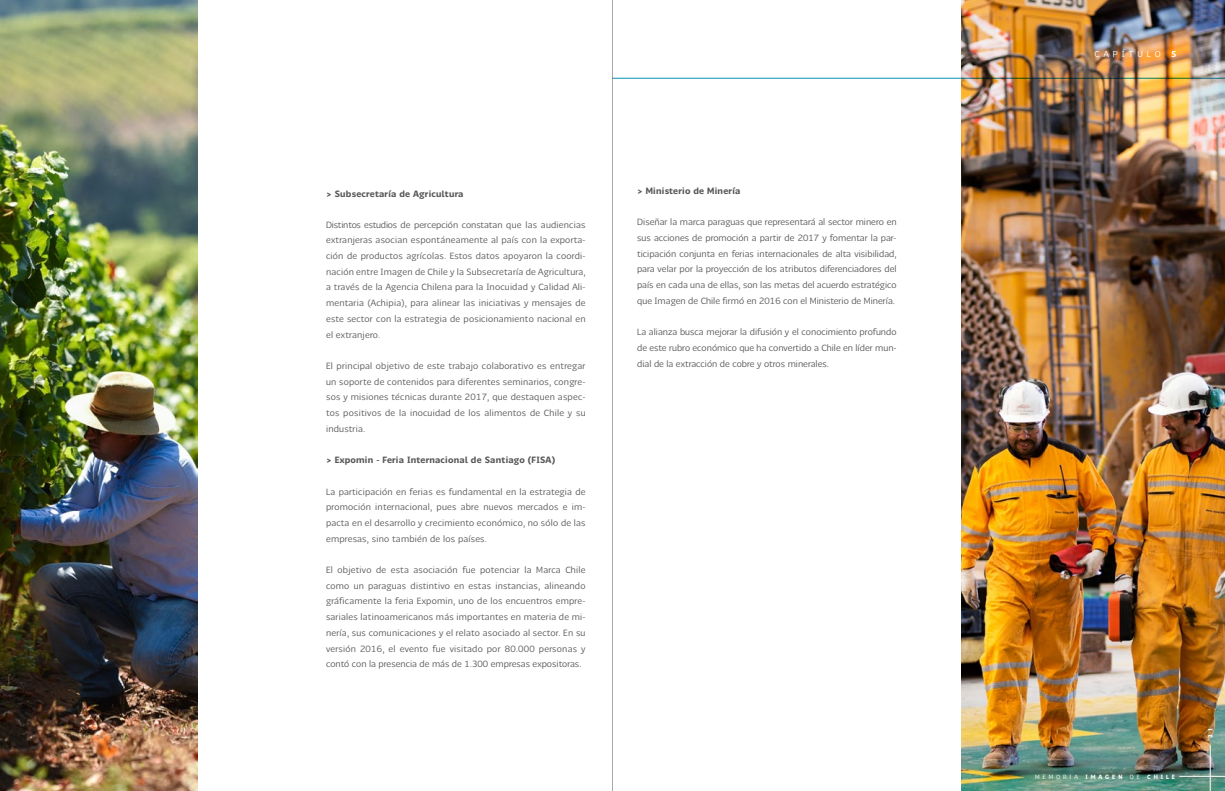
<style>
.page{position:relative;width:1225px;height:791px;background:#fff}
.page>*{position:absolute;margin:0;border:0;box-sizing:border-box;transform-origin:0 0}
.t1{font:9px/15.7px "Chilena Fina";letter-spacing:.005em;color:#575756;text-align:justify}
.t2{font:700 9px "Chilena";letter-spacing:.025em;color:#575756}
.t3{font:8.6px "Chilena Fina";letter-spacing:.48em;color:#fff}
.t4{font:700 6px "Chilena";letter-spacing:.48em;color:#fff}
.s1{font-family:"Chilena Gruesa"}
.s2{font-family:"Chilena Fina";font-weight:400}
</style>
<div class="page">
<hr style="left:612px;top:0;width:1px;height:791px;background:#a8a8a7">
<img style="left:0;top:0;width:197px;height:791px">
<img style="left:961px;top:0;width:264px;height:791px">
<hr style="left:612px;top:78px;width:613px;height:1px;background:#0b91b1">
<hr style="left:1179px;top:776px;width:46px;height:1px;background:#fff">
<hr style="left:1210px;top:745px;width:1px;height:46px;background:#fff">
<p class="t2" style="left:326px;top:187px;width:139px">&gt; Subsecretaría de Agricultura</p>
<p class="t1" style="left:326px;top:217px;width:261px">Distintos estudios de percepción constatan que las audiencias extranjeras asocian espontáneamente al país con la exporta&shy;ción de productos agrícolas. Estos datos apoyaron la coordi&shy;nación entre Imagen de Chile y la Subsecretaría de Agricultura, a través de la Agencia Chilena para la Inocuidad y Calidad Ali&shy;mentaria (Achipia), para alinear las iniciativas y mensajes de este sector con la estrategia de posicionamiento nacional en el extranjero.</p>
<p class="t1" style="left:326px;top:358px;width:261px">El principal objetivo de este trabajo colaborativo es entregar un soporte de contenidos para diferentes seminarios, congre&shy;sos y misiones técnicas durante 2017, que destaquen aspec&shy;tos positivos de la inocuidad de los alimentos de Chile y su industria.</p>
<p class="t2" style="left:326px;top:453px;width:231px">&gt; Expomin - Feria Internacional de Santiago (FISA)</p>
<p class="t1" style="left:326px;top:483px;width:261px">La participación en ferias es fundamental en la estrategia de promoción internacional, pues abre nuevos mercados e im&shy;pacta en el desarrollo y crecimiento económico, no sólo de las empresas, sino también de los países.</p>
<p class="t1" style="left:326px;top:562px;width:261px">El objetivo de esta asociación fue potenciar la Marca Chile como un paraguas distintivo en estas instancias, alineando gráficamente la feria Expomin, uno de los encuentros empre&shy;sariales latinoamericanos más importantes en materia de mi&shy;nería, sus comunicaciones y el relato asociado al sector. En su versión 2016, el evento fue visitado por 80.000 personas y contó con la presencia de más de 1.300 empresas expositoras.</p>
<p class="t2" style="left:637px;top:184px;width:105px">&gt; Ministerio de Minería</p>
<p class="t1" style="left:637px;top:214px;width:261px">Diseñar la marca paraguas que representará al sector minero en sus acciones de promoción a partir de 2017 y fomentar la par&shy;ticipación conjunta en ferias internacionales de alta visibilidad, para velar por la proyección de los atributos diferenciadores del país en cada una de ellas, son las metas del acuerdo estratégico que Imagen de Chile firmó en 2016 con el Ministerio de Minería.</p>
<p class="t1" style="left:637px;top:324px;width:261px">La alianza busca mejorar la difusión y el conocimiento profundo de este rubro económico que ha convertido a Chile en líder mun&shy;dial de la extracción de cobre y otros minerales.</p>
<p class="t3" style="left:1094px;top:49px;width:83px">CAPÍTULO <span class="s1">5</span></p>
<p class="t4" style="left:1035px;top:772px;width:141px"><span class="s2">MEMORIA</span> IMAGEN <span class="s2">DE</span> CHILE</p>
<p class="t4" style="left:1206px;top:738px;width:11px;rotate:-90deg">3 1</p>
</div>
